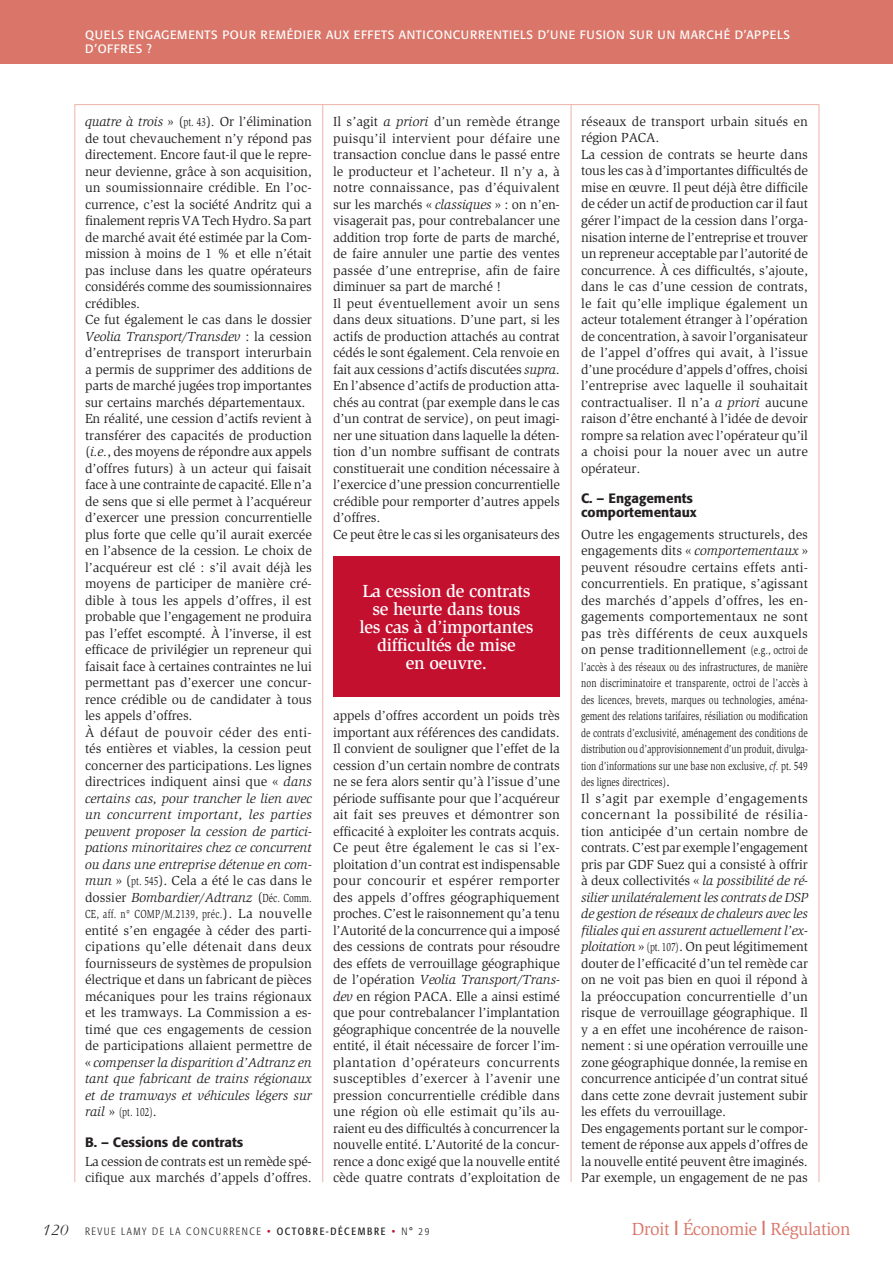
<style>
.page{position:relative;width:893px;height:1263px;background:#fff}
.page>*{position:absolute;margin:0;border:0;box-sizing:border-box;transform-origin:0 0}
.t1{font:500 18px/18px "Slimbach Std";letter-spacing:-.02em;color:#fff;text-align:center}
.t2{font:18px "Slimbach Std";letter-spacing:-.025em;color:#d97669}
.t3{font:13.5px/16.5px "Slimbach Std";letter-spacing:-.01em;color:#231f20}
.t4{font:500 13.5px/13.5px "Formata";color:#231f20}
.t5{font:12px/16.5px "Slimbach Std";color:#231f20;text-align:justify;scale:.75 1}
.t6{font:12px/13.5px "Formata";letter-spacing:.05em;color:#fff}
.t7{font:12px "Slimbach Std";letter-spacing:.025em;color:#231f20;scale:.75 1}
.t8{font:300 condensed 10.5px "Formata";letter-spacing:.15em;color:#231f20}
.s1{font-style:italic}
.s2{font-size:12px}
.s3{font-size:13.5px}
.s4{font-style:italic;font-size:13.5px}
.s5{font-family:"Isadora Std";font-weight:400;font-stretch:normal;font-size:16.5px}
.s6{font-weight:400;font-stretch:normal;color:#c3102f}
.s7{font-weight:400}
.s8{font-family:"Formata"}
</style>
<div class="page">
<div style="left:0;top:0;width:893px;height:64px;background:#d97669"></div>
<hr style="left:74px;top:104px;width:745px;height:1px;background:#edb4a9">
<hr style="left:74px;top:105px;width:1px;height:1077px;background:#edb4a9">
<hr style="left:819px;top:105px;width:1px;height:1077px;background:#edb4a9">
<hr style="left:571px;top:104px;width:1px;height:1078px;background:#edb4a9">
<hr style="left:322px;top:105px;width:1px;height:1077px;background:#edb4a9">
<div style="left:333px;top:556px;width:227px;height:140px;background:#c3102f"></div>
<p class="t6" style="left:85px;top:29px;width:706px">QUELS ENGAGEMENTS POUR REMÉDIER AUX EFFETS ANTICONCURRENTIELS D’UNE FUSION SUR UN MARCHÉ D’APPELS<br>D’OFFRES ?</p>
<p class="t3" style="left:85px;top:114px;width:228px"><span class="s1">quatre à trois</span> » (<span class="s2">pt. 43</span>)<span class="s1">.</span> Or l’élimination de tout chevauchement n’y répond pas directement. Encore faut-il que le repre&shy;neur devienne, grâce à son acquisition, un soumissionnaire crédible. En l’oc&shy;currence, c’est la société Andritz qui a finalement repris VA Tech Hydro. Sa part de marché avait été estimée par la Com&shy;mission à moins de 1 % et elle n’était pas incluse dans les quatre opérateurs considérés comme des soumissionnaires crédibles.<br>Ce fut également le cas dans le dossier <span class="s1">Veolia Transport/Transdev</span> : la cession d’entreprises de transport interurbain a permis de supprimer des additions de parts de marché jugées trop importantes sur certains marchés départementaux.<br>En réalité, une cession d’actifs revient à transférer des capacités de production (<span class="s1">i.e.</span>, des moyens de répondre aux appels d’offres futurs) à un acteur qui faisait face à une contrainte de capacité. Elle n’a de sens que si elle permet à l’acquéreur d’exercer une pression concurrentielle plus forte que celle qu’il aurait exercée en l’absence de la cession. Le choix de l’acquéreur est clé : s’il avait déjà les moyens de participer de manière cré&shy;dible à tous les appels d’offres, il est probable que l’engagement ne produira pas l’effet escompté. À l’inverse, il est efficace de privilégier un repreneur qui faisait face à certaines contraintes ne lui permettant pas d’exercer une concur&shy;rence crédible ou de candidater à tous les appels d’offres.<br>À défaut de pouvoir céder des enti&shy;tés entières et viables, la cession peut concerner des participations. Les lignes directrices indiquent ainsi que « <span class="s1">dans certains cas, pour trancher le lien avec un concurrent important, les parties peuvent proposer la cession de partici&shy;pations minoritaires chez ce concurrent ou dans une entreprise détenue en com&shy;mun</span> » (<span class="s2">pt. 545</span>). Cela a été le cas dans le dossier <span class="s1">Bombardier/Adtranz</span> (<span class="s2">Déc. Comm.</span></p>
<p class="t7" style="left:85px;top:909px;width:304px">CE, aff. n° COMP/M.2139, préc.<span class="s3">). La nouvelle</span></p>
<p class="t3" style="left:85px;top:923px;width:228px;text-align:justify">entité s’en engagée à céder des parti&shy;cipations qu’elle détenait dans deux fournisseurs de systèmes de propulsion électrique et dans un fabricant de pièces mécaniques pour les trains régionaux et les tramways. La Commission a es&shy;timé que ces engagements de cession de participations allaient permettre de « <span class="s1">compenser la disparition d’Adtranz en tant que fabricant de trains régionaux et de tramways et véhicules légers sur</span></p>
<p class="t5" style="left:85px;top:1105px;width:97px"><span class="s4">rail</span> <span class="s3">»</span> (pt. 102)<span class="s3">.</span></p>
<p class="t4" style="left:85px;top:1136px;width:160px">B. – Cessions de contrats</p>
<p class="t3" style="left:85px;top:1154px;width:228px">La cession de contrats est un remède spé&shy;cifique aux marchés d’appels d’offres.</p>
<p class="t3" style="left:333px;top:114px;width:228px">Il s’agit <span class="s1">a priori</span> d’un remède étrange puisqu’il intervient pour défaire une transaction conclue dans le passé entre le producteur et l’acheteur. Il n’y a, à notre connaissance, pas d’équivalent sur les marchés « <span class="s1">classiques</span> » : on n’en&shy;visagerait pas, pour contrebalancer une addition trop forte de parts de marché, de faire annuler une partie des ventes passée d’une entreprise, afin de faire diminuer sa part de marché !<br>Il peut éventuellement avoir un sens dans deux situations. D’une part, si les actifs de production attachés au contrat cédés le sont également. Cela renvoie en fait aux cessions d’actifs discutées <span class="s1">supra</span>.<br>En l’absence d’actifs de production atta&shy;chés au contrat (par exemple dans le cas d’un contrat de service), on peut imagi&shy;ner une situation dans laquelle la déten&shy;tion d’un nombre suffisant de contrats constituerait une condition nécessaire à l’exercice d’une pression concurrentielle crédible pour remporter d’autres appels d’offres.<br>Ce peut être le cas si les organisateurs des</p>
<h1 class="t1" style="left:359px;top:583px;width:176px">La cession de contrats se heurte dans tous<br>les cas à d’importantes difficultés de mise<br>en oeuvre.</h1>
<p class="t3" style="left:333px;top:708px;width:228px;text-align:justify">appels d’offres accordent un poids très important aux références des candidats.<br>Il convient de souligner que l’effet de la cession d’un certain nombre de contrats ne se fera alors sentir qu’à l’issue d’une période suffisante pour que l’acquéreur ait fait ses preuves et démontrer son efficacité à exploiter les contrats acquis.<br>Ce peut être également le cas si l’ex&shy;ploitation d’un contrat est indispensable pour concourir et espérer remporter des appels d’offres géographiquement proches. C’est le raisonnement qu’a tenu l’Autorité de la concurrence qui a imposé des cessions de contrats pour résoudre des effets de verrouillage géographique de l’opération <span class="s1">Veolia Transport/Trans&shy;dev</span> en région PACA. Elle a ainsi estimé que pour contrebalancer l’implantation géographique concentrée de la nouvelle entité, il était nécessaire de forcer l’im&shy;plantation d’opérateurs concurrents susceptibles d’exercer à l’avenir une pression concurrentielle crédible dans une région où elle estimait qu’ils au&shy;raient eu des difficultés à concurrencer la nouvelle entité. L’Autorité de la concur&shy;rence a donc exigé que la nouvelle entité cède quatre contrats d’exploitation de</p>
<p class="t3" style="left:581px;top:114px;width:228px">réseaux de transport urbain situés en région PACA.<br>La cession de contrats se heurte dans tous les cas à d’importantes difficultés de mise en œuvre. Il peut déjà être difficile de céder un actif de production car il faut gérer l’impact de la cession dans l’orga&shy;nisation interne de l’entreprise et trouver un repreneur acceptable par l’autorité de concurrence. À ces difficultés, s’ajoute, dans le cas d’une cession de contrats, le fait qu’elle implique également un acteur totalement étranger à l’opération de concentration, à savoir l’organisateur de l’appel d’offres qui avait, à l’issue d’une procédure d’appels d’offres, choisi l’entreprise avec laquelle il souhaitait contractualiser. Il n’a <span class="s1">a priori</span> aucune raison d’être enchanté à l’idée de devoir rompre sa relation avec l’opérateur qu’il a choisi pour la nouer avec un autre opérateur.</p>
<p class="t4" style="left:581px;top:493px;width:117px">C. – Engagements comportementaux</p>
<p class="t3" style="left:581px;top:527px;width:228px;text-align:justify">Outre les engagements structurels, des engagements dits « <span class="s1">comportementaux</span> » peuvent résoudre certains effets anti&shy;concurrentiels. En pratique, s’agissant des marchés d’appels d’offres, les en&shy;gagements comportementaux ne sont pas très différents de ceux auxquels on pense traditionnellement <span class="s2">(e.g., octroi de</span></p>
<p class="t5" style="left:581px;top:659px;width:304px">l’accès à des réseaux ou des infrastructures, de manière non discriminatoire et transparente, octroi de l’accès à des licences, brevets, marques ou technologies, aména&shy;gement des relations tarifaires, résiliation ou modification de contrats d’exclusivité, aménagement des conditions de distribution ou d’approvisionnement d’un produit, divulga&shy;tion d’informations sur une base non exclusive, <span class="s1">cf.</span> pt. 549 des lignes directrices)<span class="s3">.</span></p>
<p class="t3" style="left:581px;top:791px;width:228px">Il s’agit par exemple d’engagements concernant la possibilité de résilia&shy;tion anticipée d’un certain nombre de contrats. C’est par exemple l’engagement pris par GDF Suez qui a consisté à offrir à deux collectivités « <span class="s1">la possibilité de ré&shy;silier unilatéralement les contrats de DSP de gestion de réseaux de chaleurs avec les filiales qui en assurent actuellement l’ex&shy;ploitation</span> » <span class="s2">(pt. 107)</span>. On peut légitimement douter de l’efficacité d’un tel remède car on ne voit pas bien en quoi il répond à la préoccupation concurrentielle d’un risque de verrouillage géographique. Il y a en effet une incohérence de raison&shy;nement : si une opération verrouille une zone géographique donnée, la remise en concurrence anticipée d’un contrat situé dans cette zone devrait justement subir les effets du verrouillage.<br>Des engagements portant sur le compor&shy;tement de réponse aux appels d’offres de la nouvelle entité peuvent être imaginés.<br>Par exemple, un engagement de ne pas</p>
<p class="t8" style="left:43px;top:1227px;width:388px"><span class="s5">120</span> REVUE LAMY DE LA CONCURRENCE <span class="s6">•</span> <span class="s7">OCTOBRE-DÉCEMBRE</span> <span class="s6">•</span> N° 29</p>
<h1 class="t2" style="left:632px;top:1222px;width:220px">Droit <span class="s8">l</span> Économie <span class="s8">l</span> Régulation</h1>
</div>
